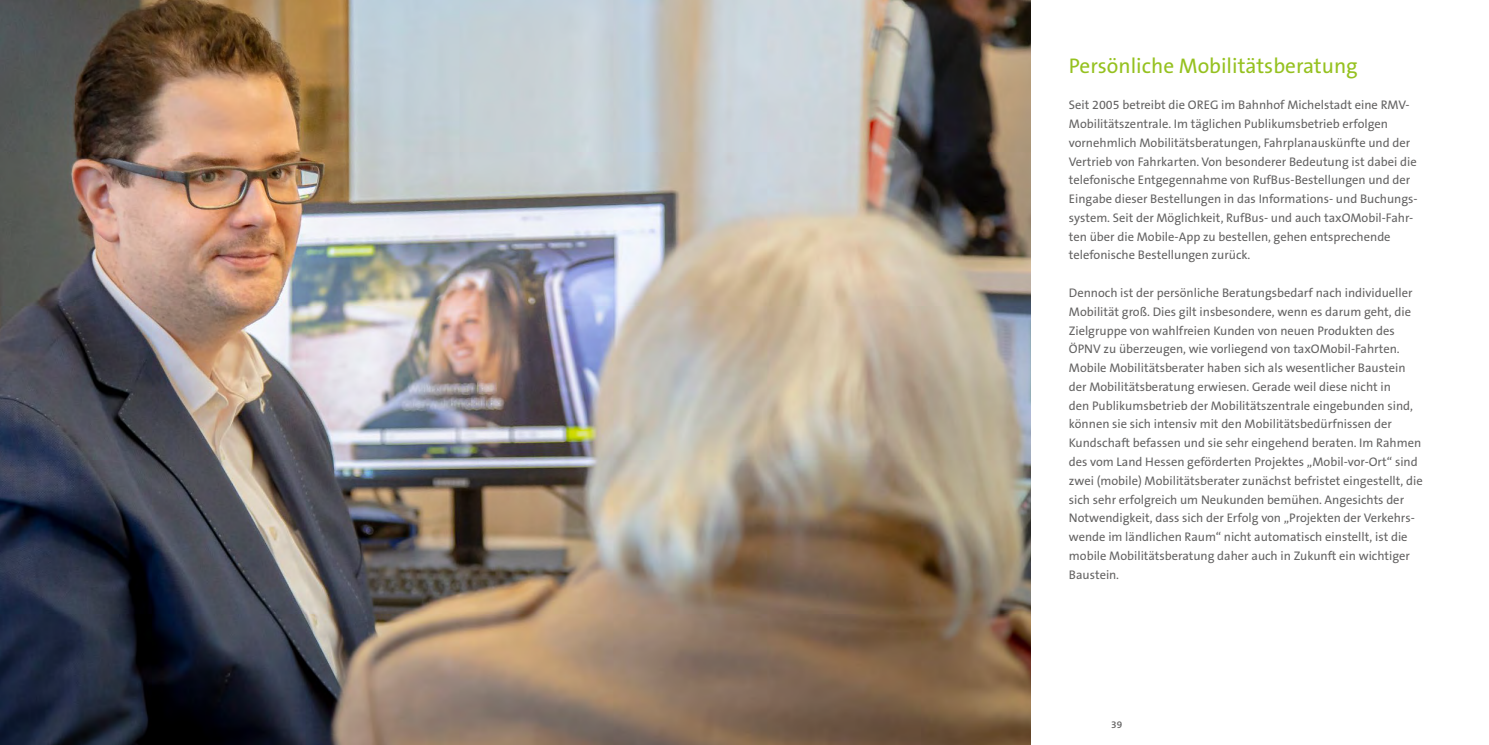
<style>
.page{position:relative;width:1489px;height:745px;background:#fff}
.page>*{position:absolute;margin:0;border:0;box-sizing:border-box;transform-origin:0 0}
.themenueberschrift{font:21.25px "The Sans B W5 Plain";color:#95c11f}
.om_fliesstext{font:12.5px/18.8px "The Sans B W5 Plain";color:#646363}
.t1{font:600 10px "The Sans B W6";color:#646363}
</style>
<div class="page">
<img style="left:0;top:0;width:1030px;height:744px">
<p class="themenueberschrift" style="left:1068px;top:52px;width:290px">Persönliche Mobilitätsberatung</p>
<p class="om_fliesstext" style="left:1068px;top:96px;width:350px">Seit 2005 betreibt die OREG im Bahnhof Michelstadt eine RMV-Mobilitätszentrale. Im täglichen Publikumsbetrieb erfolgen vornehmlich Mobilitätsberatungen, Fahrplanauskünfte und der Vertrieb von Fahrkarten. Von besonderer Bedeutung ist dabei die telefonische Entgegennahme von RufBus-Bestellungen und der Eingabe dieser Bestellungen in das Informations- und Buchungs&shy;system. Seit der Möglichkeit, RufBus- und auch taxOMobil-Fahr&shy;ten über die Mobile-App zu bestellen, gehen entsprechende telefonische Bestellungen zurück.</p>
<p class="om_fliesstext" style="left:1068px;top:283px;width:355px">Dennoch ist der persönliche Beratungsbedarf nach individueller Mobilität groß. Dies gilt insbesondere, wenn es darum geht, die Zielgruppe von wahlfreien Kunden von neuen Produkten des ÖPNV zu überzeugen, wie vorliegend von taxOMobil-Fahrten.<br>Mobile Mobilitätsberater haben sich als wesentlicher Baustein der Mobilitätsberatung erwiesen. Gerade weil diese nicht in<br>den Publikumsbetrieb der Mobilitätszentrale eingebunden sind, können sie sich intensiv mit den Mobilitätsbedürfnissen der Kundschaft befassen und sie sehr eingehend beraten. Im Rahmen des vom Land Hessen geförderten Projektes „Mobil-vor-Ort“ sind zwei (mobile) Mobilitätsberater zunächst befristet eingestellt, die sich sehr erfolgreich um Neukunden bemühen. Angesichts der Notwendigkeit, dass sich der Erfolg von „Projekten der Verkehrs&shy;wende im ländlichen Raum“ nicht automatisch einstellt, ist die mobile Mobilitätsberatung daher auch in Zukunft ein wichtiger Baustein.</p>
<p class="t1" style="left:1111px;top:718px;width:13px">39</p>
</div>
